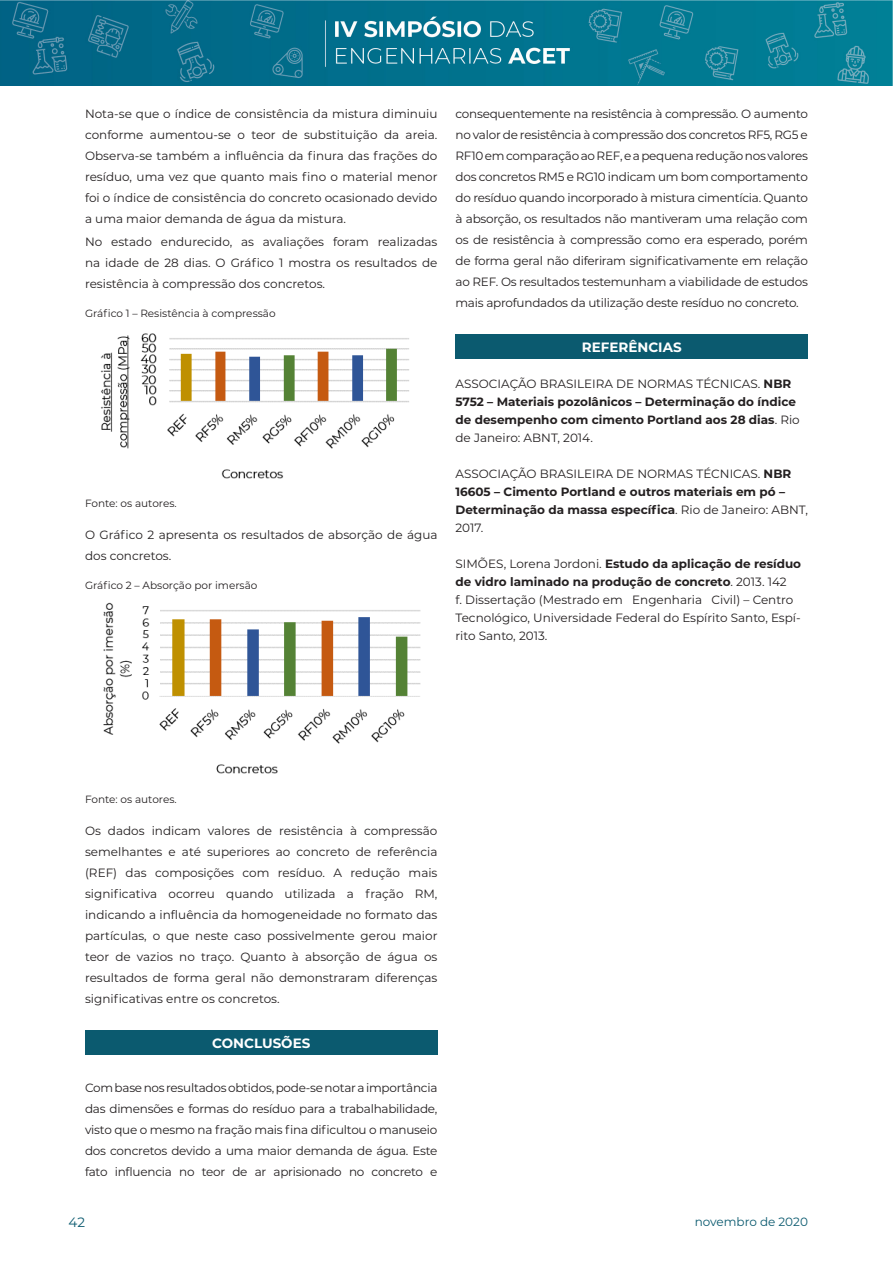
<style>
.page{position:relative;width:893px;height:1263px;background:#fff}
.page>*{position:absolute;margin:0;border:0;box-sizing:border-box;transform-origin:0 0}
.títulos_1{font:700 13.5px "Montserrat";color:#fff}
.t1{font:13.5px "Montserrat";color:#0b5a6f}
.texto_-_sem_parágraf{font:12px/21px "Montserrat";color:#231f20;text-align:justify}
.referências{font:700 12px/18px "Montserrat";color:#231f20}
.referências-2{font:12px/18px "Montserrat";color:#231f20}
.t2{font:12px "Montserrat";color:#0b5a6f}
.legendas{font:10.5px "Montserrat";color:#231f20}
.s1{font-weight:400}
.s2{font-weight:700}
</style>
<div class="page">
<img style="left:0;top:0;width:893px;height:86px">
<div style="left:85px;top:1030px;width:352px;height:25px;background:#0b5a6f"></div>
<img style="left:100px;top:333px;width:309px;height:146px">
<img style="left:103px;top:602px;width:318px;height:172px">
<div style="left:455px;top:334px;width:353px;height:25px;background:#0b5a6f"></div>
<p class="texto_-_sem_parágraf" style="left:85px;top:103px;width:354px">Nota-se que o índice de consistência da mistura diminuiu conforme aumentou-se o teor de substituição da areia.<br>Observa-se também a influência da finura das frações do resíduo, uma vez que quanto mais fino o material menor foi o índice de consistência do concreto ocasionado devido a uma maior demanda de água da mistura.</p>
<p class="texto_-_sem_parágraf" style="left:85px;top:231px;width:354px">No estado endurecido, as avaliações foram realizadas na idade de 28 dias. O Gráfico 1 mostra os resultados de resistência à compressão dos concretos.</p>
<p class="legendas" style="left:85px;top:306px;width:192px">Gráfico 1 – Resistência à compressão</p>
<p class="legendas" style="left:85px;top:496px;width:93px">Fonte: os autores.</p>
<p class="texto_-_sem_parágraf" style="left:85px;top:524px;width:354px">O Gráfico 2 apresenta os resultados de absorção de água dos concretos.</p>
<p class="legendas" style="left:85px;top:578px;width:174px">Gráfico 2 – Absorção por imersão</p>
<p class="texto_-_sem_parágraf" style="left:455px;top:103px;width:354px">consequentemente na resistência à compressão. O aumento no valor de resistência à compressão dos concretos RF5, RG5 e RF10 em comparação ao REF, e a pequena redução nos valores dos concretos RM5 e RG10 indicam um bom comportamento do resíduo quando incorporado à mistura cimentícia. Quanto à absorção, os resultados não mantiveram uma relação com os de resistência à compressão como era esperado, porém de forma geral não diferiram significativamente em relação ao REF. Os resultados testemunham a viabilidade de estudos mais aprofundados da utilização deste resíduo no concreto.</p>
<p class="títulos_1" style="left:582px;top:337px;width:101px">REFERÊNCIAS</p>
<p class="referências" style="left:455px;top:374px;width:346px"><span class="s1">ASSOCIAÇÃO BRASILEIRA DE NORMAS TÉCNICAS.</span> NBR 5752 – Materiais pozolânicos – Determinação do índice de desempenho com cimento Portland aos 28 dias<span class="s1">. Rio de Janeiro: ABNT, 2014.</span></p>
<p class="referências" style="left:455px;top:464px;width:354px"><span class="s1">ASSOCIAÇÃO BRASILEIRA DE NORMAS TÉCNICAS.</span> NBR 16605 – Cimento Portland e outros materiais em pó – Determinação da massa específica<span class="s1">. Rio de Janeiro: ABNT, 2017.</span></p>
<p class="referências-2" style="left:455px;top:554px;width:347px">SIMÕES, Lorena Jordoni. <span class="s2">Estudo da aplicação de resíduo de vidro laminado na produção de concreto</span>. 2013. 142<br>f. Dissertação (Mestrado em Engenharia Civil) – Centro Tecnológico, Universidade Federal do Espírito Santo, Espí&shy;rito Santo, 2013.</p>
<p class="legendas" style="left:85px;top:792px;width:93px">Fonte: os autores.</p>
<p class="texto_-_sem_parágraf" style="left:85px;top:820px;width:354px">Os dados indicam valores de resistência à compressão semelhantes e até superiores ao concreto de referência (REF) das composições com resíduo. A redução mais significativa ocorreu quando utilizada a fração RM, indicando a influência da homogeneidade no formato das partículas, o que neste caso possivelmente gerou maior teor de vazios no traço. Quanto à absorção de água os resultados de forma geral não demonstraram diferenças significativas entre os concretos.</p>
<p class="títulos_1" style="left:212px;top:1033px;width:100px">CONCLUSÕES</p>
<p class="texto_-_sem_parágraf" style="left:85px;top:1076px;width:354px">Com base nos resultados obtidos, pode-se notar a importância das dimensões e formas do resíduo para a trabalhabilidade, visto que o mesmo na fração mais fina dificultou o manuseio dos concretos devido a uma maior demanda de água. Este fato influencia no teor de ar aprisionado no concreto e</p>
<p class="t1" style="left:69px;top:1213px;width:18px">42</p>
<p class="t2" style="left:695px;top:1214px;width:115px">novembro de 2020</p>
</div>
